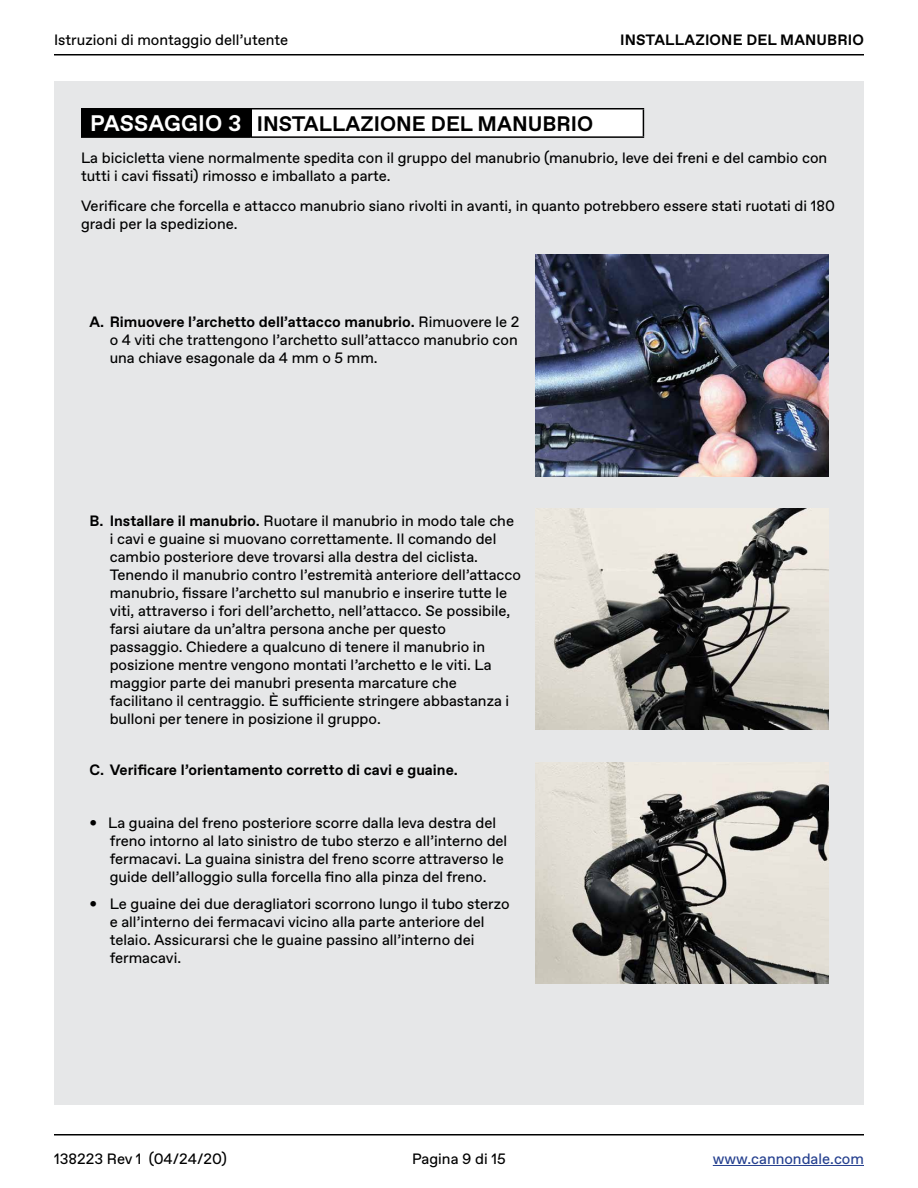
<style>
.page{position:relative;width:918px;height:1188px;background:#fff}
.page>*{position:absolute;margin:0;border:0;box-sizing:border-box;transform-origin:0 0}
.t1{font:700 22.5px "Favorit";letter-spacing:.005em;color:#fff}
.t2{font:700 21px "Favorit";color:#000}
.t3{font:15px/18px "Favorit";color:#000}
.t4{font:700 15px "Favorit";color:#000}
.t5{font:15px "Favorit";color:#25408f}
.s1{font-weight:700}
</style>
<div class="page">
<hr style="left:54px;top:1134px;width:810px;height:2px;background:#000">
<hr style="left:54px;top:54px;width:810px;height:1px;background:#000">
<hr style="left:713px;top:1165px;width:151px;height:1px;background:#25408f">
<div style="left:54px;top:81px;width:810px;height:1024px;background:#e6e7e8"></div>
<div style="left:251px;top:109px;width:392px;height:28px;background:#fff"></div>
<hr style="left:251px;top:108px;width:393px;height:2px;background:#000">
<svg style="left:643px;top:109px;width:1px;height:27px"></svg>
<hr style="left:81px;top:136px;width:170px;height:2px;background:#000">
<hr style="left:251px;top:136px;width:393px;height:2px;background:#000">
<img style="left:536px;top:255px;width:293px;height:221px">
<img style="left:536px;top:509px;width:293px;height:221px">
<img style="left:536px;top:762px;width:293px;height:221px">
<div style="left:81px;top:108px;width:171px;height:29px;background:#000"></div>
<p class="t3" style="left:54px;top:31px;width:236px">Istruzioni di montaggio dell’utente</p>
<p class="t4" style="left:620px;top:30px;width:245px">INSTALLAZIONE DEL MANUBRIO</p>
<h1 class="t1" style="left:90px;top:108px;width:153px">PASSAGGIO 3</h1>
<h2 class="t2" style="left:257px;top:110px;width:338px">INSTALLAZIONE DEL MANUBRIO</h2>
<p class="t3" style="left:81px;top:148px;width:748px">La bicicletta viene normalmente spedita con il gruppo del manubrio (manubrio, leve dei freni e del cambio con tutti i cavi fissati) rimosso e imballato a parte.</p>
<p class="t3" style="left:81px;top:197px;width:756px">Verificare che forcella e attacco manubrio siano rivolti in avanti, in quanto potrebbero essere stati ruotati di 180 gradi per la spedizione.</p>
<p class="t3" style="left:110px;top:312px;width:411px;text-align:justify;text-indent:-20px"><span class="s1">A. Rimuovere l’archetto dell’attacco manubrio.</span> Rimuovere le 2 o 4 viti che trattengono l’archetto sull’attacco manubrio con una chiave esagonale da 4 mm o 5 mm.</p>
<p class="t3" style="left:110px;top:511px;width:413px;text-indent:-20px"><span class="s1">B. Installare il manubrio.</span> Ruotare il manubrio in modo tale che i cavi e guaine si muovano correttamente. Il comando del cambio posteriore deve trovarsi alla destra del ciclista.<br>Tenendo il manubrio contro l’estremità anteriore dell’attacco manubrio, fissare l’archetto sul manubrio e inserire tutte le viti, attraverso i fori dell’archetto, nell’attacco. Se possibile, farsi aiutare da un’altra persona anche per questo passaggio. Chiedere a qualcuno di tenere il manubrio in posizione mentre vengono montati l’archetto e le viti. La maggior parte dei manubri presenta marcature che facilitano il centraggio. È sufficiente stringere abbastanza i bulloni per tenere in posizione il gruppo.</p>
<p class="t4" style="left:90px;top:760px;width:370px">C. Verificare l’orientamento corretto di cavi e guaine.</p>
<p class="t3" style="left:110px;top:814px;width:399px;text-indent:-20px">• La guaina del freno posteriore scorre dalla leva destra del freno intorno al lato sinistro de tubo sterzo e all’interno del fermacavi. La guaina sinistra del freno scorre attraverso le guide dell’alloggio sulla forcella fino alla pinza del freno.</p>
<p class="t3" style="left:110px;top:895px;width:401px;text-indent:-20px">• Le guaine dei due deragliatori scorrono lungo il tubo sterzo e all’interno dei fermacavi vicino alla parte anteriore del telaio. Assicurarsi che le guaine passino all’interno dei fermacavi.</p>
<p class="t3" style="left:54px;top:1149px;width:174px">138223 Rev 1 (04/24/20)</p>
<p class="t3" style="left:412px;top:1149px;width:95px">Pagina 9 di 15</p>
<p class="t5" style="left:713px;top:1149px;width:153px">www.cannondale.com</p>
</div>
